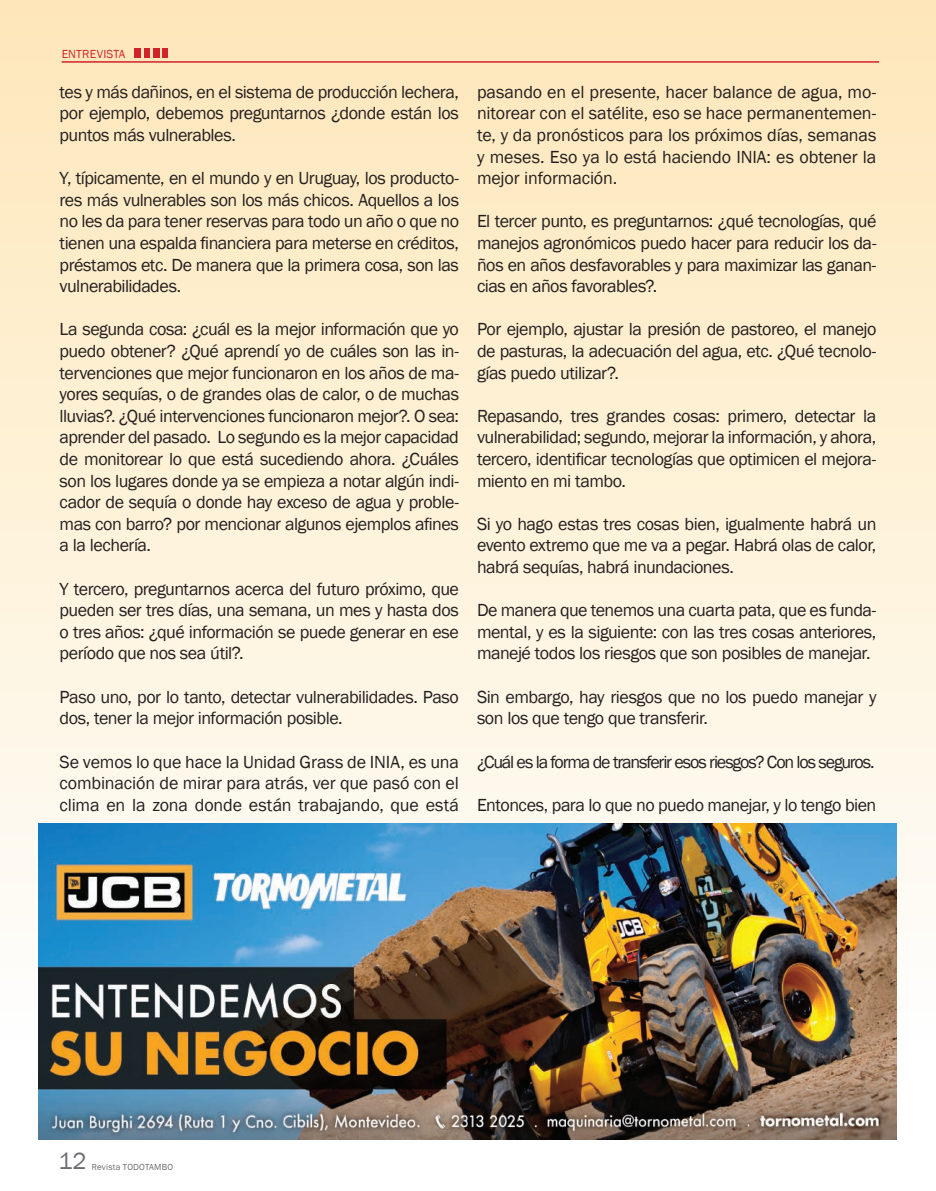
<style>
.page{position:relative;width:936px;height:1191px;background:#fff}
.page>*{position:absolute;margin:0;border:0;box-sizing:border-box;transform-origin:0 0}
.t1{font:24px "Franklin Gothic";color:#6c6d70}
.t2{font:18px/21.6px "Franklin Gothic";letter-spacing:-.03em;color:#231f20;text-align:justify}
.t3{font:18px "Franklin Gothic";letter-spacing:-.065em;color:#231f20}
.t4{font:12px "Franklin Gothic";letter-spacing:.015em;color:#d1232a}
.t5{font:9px "Franklin Gothic";letter-spacing:.02em;color:#6c6d70}
</style>
<div class="page">
<div style="left:0;top:0;width:935px;height:1046px;background:linear-gradient(to bottom,#ffe8b9,#fcfcfb)"></div>
<hr style="left:62px;top:61px;width:817px;height:2px;background:#d1232a">
<div style="left:134px;top:48px;width:6px;height:10px;background:#d1232a"></div>
<div style="left:144px;top:48px;width:5px;height:10px;background:#d1232a"></div>
<div style="left:153px;top:48px;width:6px;height:10px;background:#d1232a"></div>
<div style="left:162px;top:48px;width:6px;height:10px;background:#d1232a"></div>
<img style="left:38px;top:823px;width:857px;height:317px">
<p class="t4" style="left:62px;top:46px;width:65px">ENTREVISTA</p>
<p class="t2" style="left:60px;top:81px;width:401px">tes y más dañinos, en el sistema de producción lechera, por ejemplo, debemos preguntarnos ¿donde están los puntos más vulnerables.</p>
<p class="t2" style="left:60px;top:168px;width:401px">Y, típicamente, en el mundo y en Uruguay, los producto&shy;res más vulnerables son los más chicos. Aquellos a los no les da para tener reservas para todo un año o que no tienen una espalda financiera para meterse en créditos, préstamos etc. De manera que la primera cosa, son las vulnerabilidades.</p>
<p class="t2" style="left:60px;top:319px;width:401px">La segunda cosa: ¿cuál es la mejor información que yo puedo obtener? ¿Qué aprendí yo de cuáles son las in&shy;tervenciones que mejor funcionaron en los años de ma&shy;yores sequías, o de grandes olas de calor, o de muchas lluvias?. ¿Qué intervenciones funcionaron mejor?. O sea: aprender del pasado. Lo segundo es la mejor capacidad de monitorear lo que está sucediendo ahora. ¿Cuáles son los lugares donde ya se empieza a notar algún indi&shy;cador de sequía o donde hay exceso de agua y proble&shy;mas con barro? por mencionar algunos ejemplos afines a la lechería.</p>
<p class="t2" style="left:60px;top:578px;width:401px">Y tercero, preguntarnos acerca del futuro próximo, que pueden ser tres días, una semana, un mes y hasta dos o tres años: ¿qué información se puede generar en ese período que nos sea útil?.</p>
<p class="t2" style="left:60px;top:686px;width:401px">Paso uno, por lo tanto, detectar vulnerabilidades. Paso dos, tener la mejor información posible.</p>
<p class="t2" style="left:60px;top:751px;width:401px">Se vemos lo que hace la Unidad Grass de INIA, es una combinación de mirar para atrás, ver que pasó con el clima en la zona donde están trabajando, que está</p>
<p class="t2" style="left:477px;top:81px;width:401px">pasando en el presente, hacer balance de agua, mo&shy;nitorear con el satélite, eso se hace permanentemen&shy;te, y da pronósticos para los próximos días, semanas y meses. Eso ya lo está haciendo INIA: es obtener la mejor información.</p>
<p class="t2" style="left:477px;top:211px;width:401px">El tercer punto, es preguntarnos: ¿qué tecnologías, qué manejos agronómicos puedo hacer para reducir los da&shy;ños en años desfavorables y para maximizar las ganan&shy;cias en años favorables?.</p>
<p class="t2" style="left:477px;top:319px;width:401px">Por ejemplo, ajustar la presión de pastoreo, el manejo de pasturas, la adecuación del agua, etc. ¿Qué tecnolo&shy;gías puedo utilizar?.</p>
<p class="t2" style="left:477px;top:405px;width:401px">Repasando, tres grandes cosas: primero, detectar la vulnerabilidad; segundo, mejorar la información, y ahora, tercero, identificar tecnologías que optimicen el mejora&shy;miento en mi tambo.</p>
<p class="t2" style="left:477px;top:513px;width:401px">Si yo hago estas tres cosas bien, igualmente habrá un evento extremo que me va a pegar. Habrá olas de calor, habrá sequías, habrá inundaciones.</p>
<p class="t2" style="left:477px;top:600px;width:401px">De manera que tenemos una cuarta pata, que es funda&shy;mental, y es la siguiente: con las tres cosas anteriores, manejé todos los riesgos que son posibles de manejar.</p>
<p class="t2" style="left:477px;top:686px;width:401px">Sin embargo, hay riesgos que no los puedo manejar y son los que tengo que transferir.</p>
<p class="t3" style="left:477px;top:750px;width:399px">¿Cuál es la forma de transferir esos riesgos? Con los seguros.</p>
<p class="t2" style="left:477px;top:794px;width:401px">Entonces, para lo que no puedo manejar, y lo tengo bien</p>
<h1 class="t1" style="left:58px;top:1146px;width:30px">12</h1>
<p class="t5" style="left:91px;top:1161px;width:83px">Revista TODOTAMBO</p>
</div>
